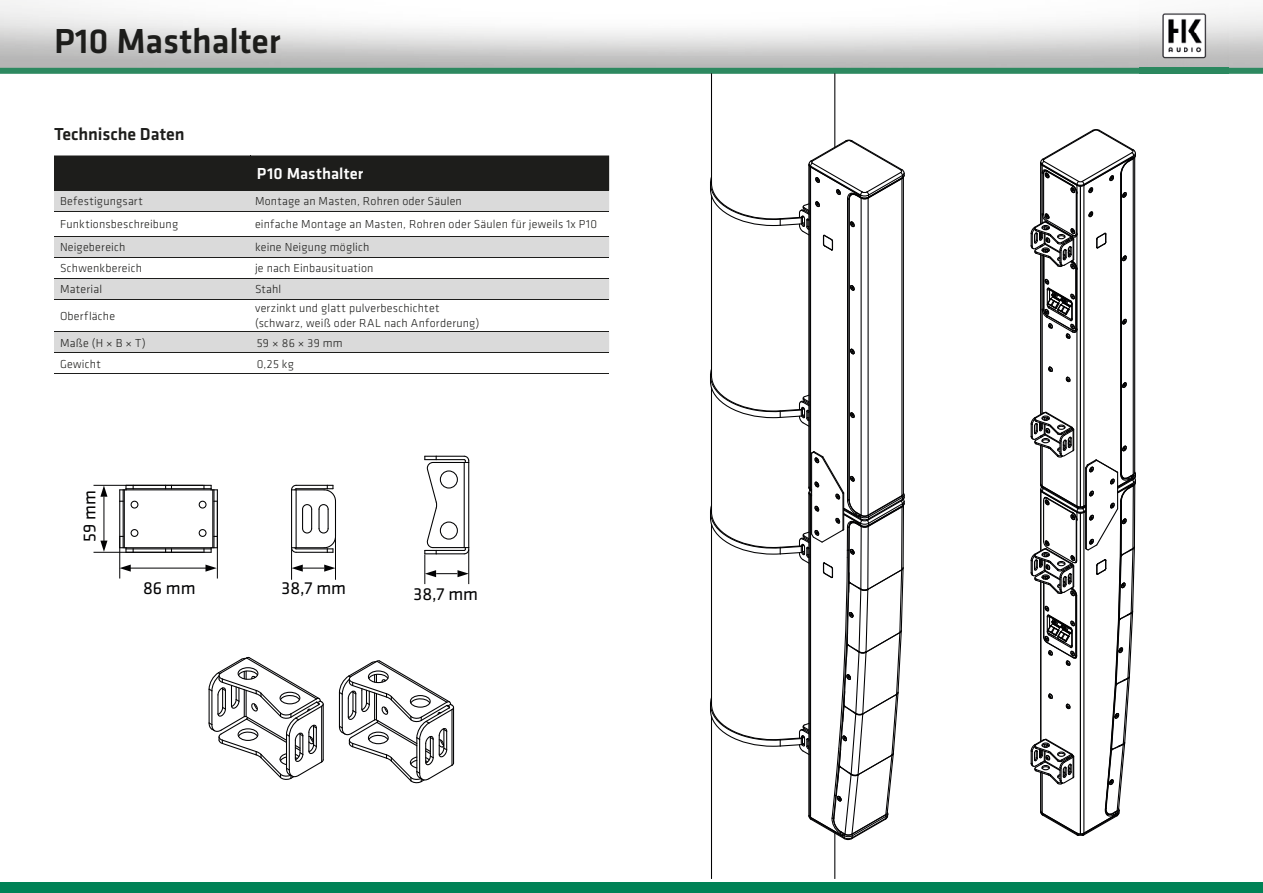
<style>
.page{position:relative;width:1263px;height:893px;background:#fff}
.page>*{position:absolute;margin:0;border:0;box-sizing:border-box;transform-origin:0 0}
.t1{font:500 36px "Klavika";color:#1d1d1b}
.t2{font:18px "Klavika";color:#020203}
.t3{font:500 18px "Klavika";letter-spacing:-.005em;color:#1d1d1b}
.t4{font:500 16.5px "Klavika";letter-spacing:.005em;color:#fff}
.t5{font:300 12px/15px "Klavika";letter-spacing:.015em;color:#1d1d1b}
</style>
<div class="page">
<div style="left:0;top:883px;width:1263px;height:10px;background:#008256"></div>
<svg style="left:0;top:68px;width:1263px;height:6px;background:#338c64"></svg>
<img style="left:1139px;top:13px;width:90px;height:61px">
<hr style="left:1083px;top:185px;width:1px;height:321px;background:#020203">
<hr style="left:1040px;top:163px;width:1px;height:61px;background:#020203">
<hr style="left:1040px;top:255px;width:1px;height:159px;background:#020203">
<hr style="left:1080px;top:186px;width:1px;height:321px;background:#020203">
<hr style="left:1042px;top:173px;width:1px;height:41px;background:#020203">
<hr style="left:1076px;top:329px;width:1px;height:177px;background:#020203">
<hr style="left:1042px;top:255px;width:1px;height:54px;background:#020203">
<hr style="left:1042px;top:309px;width:1px;height:105px;background:#020203">
<svg style="left:1088px;top:211px;width:6px;height:7px"></svg>
<hr style="left:1133px;top:159px;width:1px;height:315px;background:#020203">
<hr style="left:1120px;top:173px;width:1px;height:300px;background:#020203">
<hr style="left:1121px;top:174px;width:1px;height:299px;background:#020203">
<svg style="left:1122px;top:318px;width:5px;height:7px"></svg>
<svg style="left:1122px;top:382px;width:5px;height:6px"></svg>
<svg style="left:1122px;top:255px;width:5px;height:7px"></svg>
<hr style="left:1134px;top:157px;width:1px;height:315px;background:#020203">
<svg style="left:1096px;top:232px;width:11px;height:17px"></svg>
<hr style="left:1043px;top:173px;width:1px;height:41px;background:#020203">
<hr style="left:1076px;top:192px;width:1px;height:41px;background:#020203">
<svg style="left:1040px;top:129px;width:96px;height:70px"></svg>
<hr style="left:1075px;top:268px;width:1px;height:60px;background:#020203">
<hr style="left:1076px;top:268px;width:1px;height:60px;background:#020203">
<hr style="left:1043px;top:256px;width:1px;height:54px;background:#020203">
<svg style="left:1048px;top:366px;width:5px;height:6px"></svg>
<svg style="left:1041px;top:278px;width:37px;height:62px"></svg>
<svg style="left:1065px;top:376px;width:6px;height:7px"></svg>
<svg style="left:1030px;top:212px;width:48px;height:59px"></svg>
<svg style="left:1030px;top:411px;width:106px;height:424px"></svg>
<hr style="left:810px;top:167px;width:1px;height:322px;background:#020203">
<hr style="left:847px;top:199px;width:1px;height:301px;background:#020203">
<hr style="left:848px;top:199px;width:1px;height:301px;background:#020203">
<hr style="left:808px;top:165px;width:2px;height:322px;background:#020203">
<hr style="left:901px;top:179px;width:1px;height:317px;background:#020203">
<hr style="left:867px;top:198px;width:2px;height:317px;background:#020203">
<hr style="left:860px;top:198px;width:2px;height:317px;background:#020203">
<hr style="left:849px;top:199px;width:1px;height:301px;background:#020203">
<svg style="left:849px;top:348px;width:6px;height:7px"></svg>
<svg style="left:849px;top:411px;width:6px;height:8px"></svg>
<svg style="left:849px;top:284px;width:6px;height:7px"></svg>
<hr style="left:903px;top:177px;width:1px;height:317px;background:#020203">
<hr style="left:834px;top:833px;width:1px;height:46px;background:#020203">
<hr style="left:834px;top:74px;width:1px;height:73px;background:#020203">
<hr style="left:711px;top:74px;width:1px;height:109px;background:#020203">
<hr style="left:711px;top:196px;width:1px;height:179px;background:#020203">
<hr style="left:711px;top:388px;width:1px;height:124px;background:#020203">
<hr style="left:711px;top:716px;width:1px;height:163px;background:#020203">
<svg style="left:710px;top:139px;width:195px;height:112px"></svg>
<svg style="left:710px;top:450px;width:195px;height:390px"></svg>
<svg style="left:710px;top:368px;width:100px;height:60px"></svg>
<svg style="left:208px;top:656px;width:116px;height:124px"></svg>
<svg style="left:338px;top:660px;width:117px;height:123px"></svg>
<div style="left:54px;top:155px;width:555px;height:35px;background:#1d1d1b"></div>
<svg style="left:54px;top:191px;width:555px;height:66px;fill:#dadada"></svg>
<svg style="left:251px;top:212px;width:358px;height:45px"></svg>
<svg style="left:54px;top:279px;width:555px;height:73px;fill:#dadada"></svg>
<hr style="left:251px;top:155px;width:1px;height:35px;background:#1d1d1b">
<hr style="left:54px;top:190px;width:197px;height:1px;background:#1d1d1b">
<hr style="left:251px;top:190px;width:358px;height:1px;background:#1d1d1b">
<hr style="left:54px;top:211px;width:197px;height:1px;background:#1d1d1b">
<hr style="left:251px;top:211px;width:358px;height:1px;background:#1d1d1b">
<hr style="left:54px;top:236px;width:197px;height:1px;background:#1d1d1b">
<hr style="left:251px;top:236px;width:358px;height:1px;background:#1d1d1b">
<hr style="left:54px;top:257px;width:197px;height:1px;background:#1d1d1b">
<hr style="left:251px;top:257px;width:358px;height:1px;background:#1d1d1b">
<hr style="left:54px;top:278px;width:197px;height:1px;background:#1d1d1b">
<hr style="left:251px;top:278px;width:358px;height:1px;background:#1d1d1b">
<hr style="left:54px;top:299px;width:197px;height:1px;background:#1d1d1b">
<hr style="left:251px;top:299px;width:358px;height:1px;background:#1d1d1b">
<hr style="left:54px;top:331px;width:197px;height:1px;background:#1d1d1b">
<hr style="left:251px;top:331px;width:358px;height:1px;background:#1d1d1b">
<hr style="left:54px;top:352px;width:197px;height:1px;background:#1d1d1b">
<hr style="left:251px;top:352px;width:358px;height:1px;background:#1d1d1b">
<hr style="left:54px;top:373px;width:197px;height:1px;background:#1d1d1b">
<hr style="left:251px;top:373px;width:358px;height:1px;background:#1d1d1b">
<svg style="left:100px;top:541px;width:7px;height:11px"></svg>
<svg style="left:120px;top:565px;width:11px;height:7px"></svg>
<svg style="left:205px;top:565px;width:12px;height:7px"></svg>
<svg style="left:100px;top:486px;width:7px;height:11px"></svg>
<hr style="left:126px;top:547px;width:85px;height:1px;background:#020203">
<hr style="left:126px;top:489px;width:85px;height:1px;background:#020203">
<div style="left:199px;top:529px;width:8px;height:8px;border:1px solid #020203;border-radius:50%"></div>
<div style="left:131px;top:529px;width:7px;height:8px;border:1px solid #020203;border-radius:50%"></div>
<div style="left:131px;top:501px;width:7px;height:8px;border:1px solid #020203;border-radius:50%"></div>
<div style="left:199px;top:501px;width:8px;height:8px;border:1px solid #020203;border-radius:50%"></div>
<hr style="left:133px;top:488px;width:33px;height:1px;background:#020203">
<hr style="left:171px;top:548px;width:33px;height:1px;background:#020203">
<svg style="left:165px;top:548px;width:7px;height:4px"></svg>
<hr style="left:212px;top:490px;width:1px;height:58px;background:#020203">
<hr style="left:124px;top:490px;width:1px;height:58px;background:#020203">
<hr style="left:171px;top:488px;width:33px;height:1px;background:#020203">
<hr style="left:133px;top:548px;width:33px;height:1px;background:#020203">
<hr style="left:123px;top:501px;width:1px;height:35px;background:#020203">
<hr style="left:119px;top:501px;width:1px;height:35px;background:#020203">
<svg style="left:119px;top:536px;width:15px;height:16px"></svg>
<svg style="left:119px;top:486px;width:15px;height:16px"></svg>
<hr style="left:213px;top:501px;width:1px;height:35px;background:#020203">
<svg style="left:203px;top:485px;width:15px;height:17px"></svg>
<svg style="left:203px;top:536px;width:14px;height:17px"></svg>
<svg style="left:291px;top:484px;width:45px;height:69px"></svg>
<hr style="left:217px;top:502px;width:1px;height:76px;background:#020203">
<hr style="left:119px;top:537px;width:1px;height:41px;background:#020203">
<hr style="left:130px;top:568px;width:76px;height:1px;background:#020203">
<hr style="left:94px;top:485px;width:109px;height:1px;background:#020203">
<hr style="left:94px;top:552px;width:109px;height:1px;background:#020203">
<hr style="left:104px;top:497px;width:1px;height:44px;background:#020203">
<hr style="left:291px;top:548px;width:1px;height:32px;background:#020203">
<hr style="left:335px;top:537px;width:1px;height:43px;background:#020203">
<svg style="left:292px;top:565px;width:43px;height:7px"></svg>
<svg style="left:424px;top:455px;width:46px;height:100px"></svg>
<hr style="left:468px;top:550px;width:1px;height:34px;background:#020203">
<hr style="left:424px;top:554px;width:1px;height:30px;background:#020203">
<svg style="left:425px;top:570px;width:44px;height:7px"></svg>
<h1 class="t1" style="left:54px;top:16px;width:228px">P10 Masthalter</h1>
<h2 class="t3" style="left:54px;top:122px;width:132px">Technische Daten</h2>
<h3 class="t4" style="left:257px;top:162px;width:108px">P10 Masthalter</h3>
<p class="t5" style="left:60px;top:194px;width:84px">Befestigungsart</p>
<p class="t5" style="left:255px;top:194px;width:208px">Montage an Masten, Rohren oder Säulen</p>
<p class="t5" style="left:60px;top:217px;width:120px">Funktionsbeschreibung</p>
<p class="t5" style="left:255px;top:217px;width:344px">einfache Montage an Masten, Rohren oder Säulen für jeweils 1x P10</p>
<p class="t5" style="left:60px;top:239px;width:67px">Neigebereich</p>
<p class="t5" style="left:255px;top:239px;width:116px">keine Neigung möglich</p>
<p class="t5" style="left:60px;top:260px;width:83px">Schwenkbereich</p>
<p class="t5" style="left:255px;top:260px;width:120px">je nach Einbausituation</p>
<p class="t5" style="left:60px;top:281px;width:44px">Material</p>
<p class="t5" style="left:255px;top:281px;width:28px">Stahl</p>
<p class="t5" style="left:60px;top:308px;width:57px">Oberfläche</p>
<p class="t5" style="left:255px;top:301px;width:226px">verzinkt und glatt pulverbeschichtet (schwarz, weiß oder RAL nach Anforderung)</p>
<p class="t5" style="left:60px;top:335px;width:87px">Maße (H × B × T)</p>
<p class="t5" style="left:257px;top:335px;width:87px">59 × 86 × 39 mm</p>
<p class="t5" style="left:60px;top:356px;width:42px">Gewicht</p>
<p class="t5" style="left:257px;top:356px;width:39px">0,25 kg</p>
<h2 class="t2" style="left:80px;top:542px;width:53px;rotate:-90deg">59 mm</h2>
<h2 class="t2" style="left:143px;top:578px;width:54px">86 mm</h2>
<h2 class="t2" style="left:282px;top:578px;width:66px">38,7 mm</h2>
<h2 class="t2" style="left:414px;top:584px;width:66px">38,7 mm</h2>
</div>
